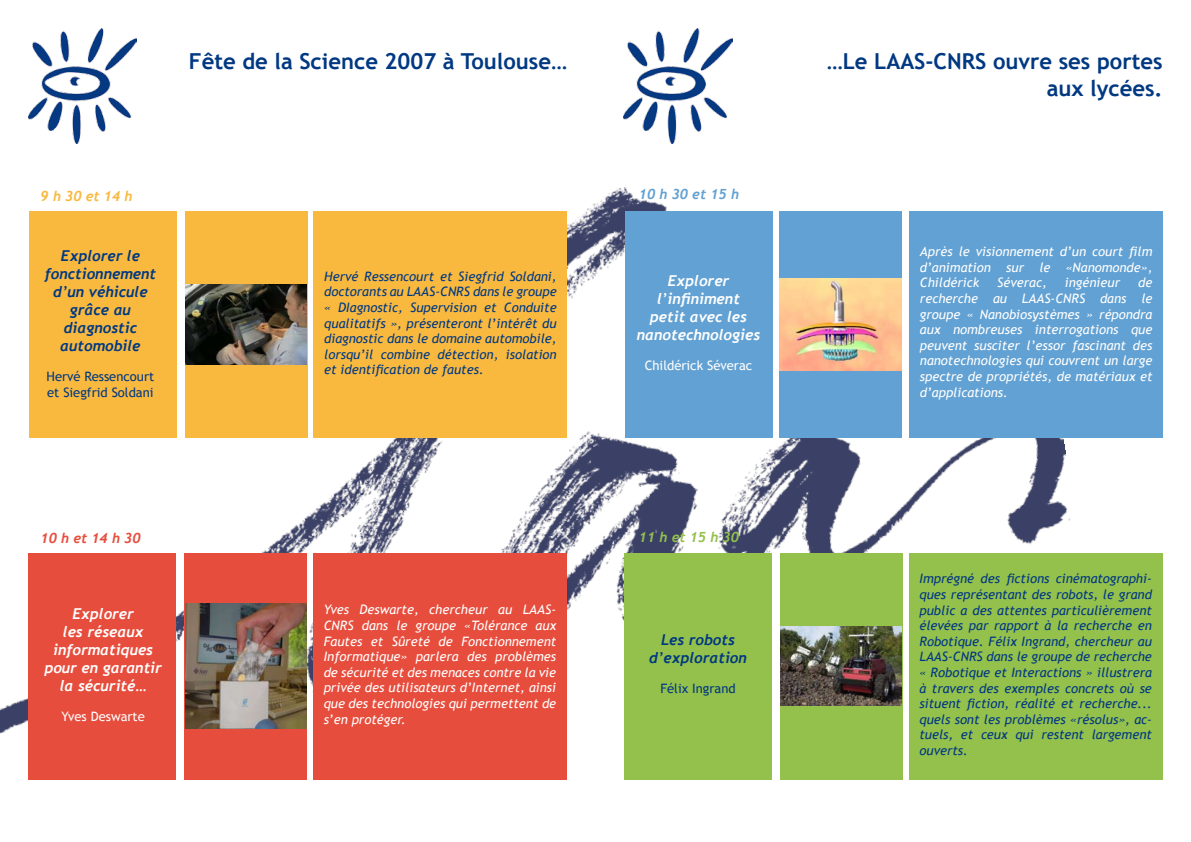
<style>
.page{position:relative;width:1191px;height:842px;background:#fff}
.page>*{position:absolute;margin:0;border:0;box-sizing:border-box;transform-origin:0 0}
.t1{font:700 22px/26.4px "Trebuchet MS";color:#003882;text-align:right}
.t2{font:italic 700 15px/18px "Trebuchet";color:#fff;text-align:center}
.t3{font:italic 700 15px/18px "Trebuchet";color:#003882;text-align:center}
.t4{font:italic 700 14px "Trebuchet";color:#e74d3d}
.t5{font:italic 700 14px "Trebuchet";color:#62a1d3}
.t6{font:italic 700 14px "Trebuchet";color:#94c04c}
.t7{font:italic 700 14px "Trebuchet";color:#f9b93f}
.t8{font:italic 13px/15.6px "Trebuchet MS";color:#003882;text-align:justify}
.t9{font:italic 13px/15.6px "Trebuchet MS";color:#fff;text-align:justify}
.t10{font:13px/15.6px "Trebuchet MS";color:#003882}
.t11{font:13px "Trebuchet MS";color:#fff}
</style>
<div class="page">
<img style="left:0;top:116px;width:1070px;height:664px">
<img style="left:28px;top:28px;width:109px;height:115px">
<img style="left:624px;top:28px;width:108px;height:115px">
<div style="left:29px;top:211px;width:148px;height:227px;background:#f9b93f"></div>
<div style="left:185px;top:211px;width:122px;height:227px;background:#f9b93f"></div>
<div style="left:314px;top:211px;width:253px;height:227px;background:#f9b93f"></div>
<img style="left:186px;top:284px;width:120px;height:81px">
<div style="left:28px;top:553px;width:148px;height:227px;background:#e74d3d"></div>
<div style="left:184px;top:553px;width:123px;height:227px;background:#e74d3d"></div>
<div style="left:313px;top:553px;width:253px;height:227px;background:#e74d3d"></div>
<img style="left:186px;top:604px;width:121px;height:124px">
<div style="left:624px;top:211px;width:148px;height:227px;background:#62a1d3"></div>
<div style="left:779px;top:211px;width:122px;height:227px;background:#62a1d3"></div>
<div style="left:909px;top:211px;width:253px;height:227px;background:#62a1d3"></div>
<div style="left:624px;top:553px;width:148px;height:227px;background:#94c04c"></div>
<div style="left:780px;top:553px;width:122px;height:227px;background:#94c04c"></div>
<div style="left:909px;top:553px;width:253px;height:227px;background:#94c04c"></div>
<img style="left:781px;top:626px;width:120px;height:79px">
<img style="left:779px;top:279px;width:122px;height:91px">
<h1 class="t1" style="left:189px;top:48px;width:380px">Fête de la Science 2007 à Toulouse…</h1>
<h1 class="t1" style="left:826px;top:48px;width:337px">…Le LAAS-CNRS ouvre ses portes aux lycées.</h1>
<p class="t7" style="left:41px;top:188px;width:93px">9 h 30 et 14 h</p>
<p class="t3" style="left:45px;top:247px;width:113px">Explorer le fonctionnement d’un véhicule grâce au diagnostic automobile</p>
<p class="t10" style="left:47px;top:369px;width:109px">Hervé Ressencourt et Siegfrid Soldani</p>
<p class="t8" style="left:324px;top:269px;width:234px">Hervé Ressencourt et Siegfrid Soldani, doctorants au LAAS-CNRS dans le groupe « DIagnostic, Supervision et Conduite qualitatifs », présenteront l’intérêt du diagnostic dans le domaine automobile, lorsqu’il combine détection, isolation et identification de fautes.</p>
<p class="t5" style="left:639px;top:186px;width:101px">10 h 30 et 15 h</p>
<p class="t2" style="left:637px;top:272px;width:125px">Explorer l’infiniment<br>petit avec les nanotechnologies</p>
<p class="t11" style="left:645px;top:358px;width:109px">Childérick Séverac</p>
<p class="t9" style="left:920px;top:244px;width:234px">Après le visionnement d’un court film d’animation sur le «Nanomonde», Childérick</p>
<p class="t9" style="left:997px;top:275px;width:51px">Séverac,</p>
<p class="t9" style="left:1065px;top:275px;width:57px">ingénieur</p>
<p class="t9" style="left:920px;top:275px;width:234px;text-indent:218px">de recherche au LAAS-CNRS dans le groupe « Nanobiosystèmes » répondra aux nombreuses interrogations que peuvent susciter l’essor fascinant des nanotechnologies qui couvrent un large spectre de propriétés, de matériaux et d’applications.</p>
<p class="t4" style="left:41px;top:530px;width:101px">10 h et 14 h 30</p>
<p class="t2" style="left:44px;top:605px;width:119px">Explorer<br>les réseaux informatiques pour en garantir la sécurité…</p>
<p class="t11" style="left:61px;top:708px;width:85px">Yves Deswarte</p>
<p class="t9" style="left:324px;top:602px;width:234px">Yves Deswarte, chercheur au LAAS-CNRS dans le groupe «Tolérance aux Fautes et Sûreté de Fonctionnement Informatique» parlera des problèmes de sécurité et des menaces contre la vie privée des utilisateurs d’Internet, ainsi que des technologies qui permettent de s’en protéger.</p>
<p class="t6" style="left:639px;top:528px;width:101px">11 h et 15 h 30</p>
<p class="t3" style="left:649px;top:630px;width:99px">Les robots d’exploration</p>
<p class="t10" style="left:660px;top:680px;width:77px">Félix Ingrand</p>
<p class="t8" style="left:919px;top:571px;width:234px">Imprégné des fictions cinématographi&shy;ques représentant des robots, le grand public a des attentes particulièrement élevées par rapport à la recherche en Robotique. Félix Ingrand, chercheur au LAAS-CNRS dans le groupe de recherche « Robotique et Interactions » illustrera à travers des exemples concrets où se situent fiction, réalité et recherche... quels sont les problèmes «résolus», ac&shy;tuels, et ceux qui restent largement ouverts.</p>
</div>
